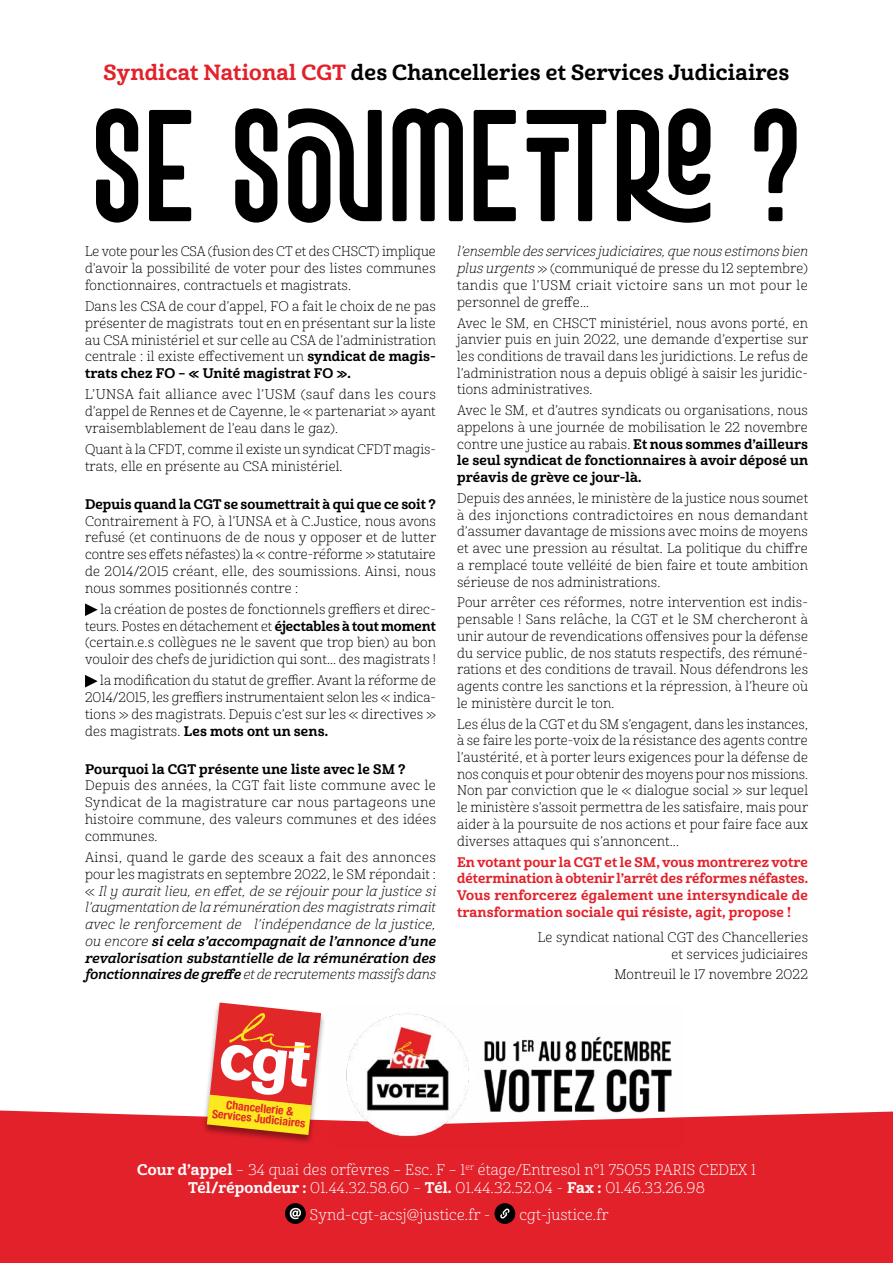
<style>
.page{position:relative;width:893px;height:1263px;background:#fff}
.page>*{position:absolute;margin:0;border:0;box-sizing:border-box;transform-origin:0 0}
.t1{font:154.5px "Grayson";letter-spacing:.01em;color:#000}
.t2{font:21.3px "Cabrito Nor Bol";letter-spacing:.01em;color:#000}
.t3{font:15px/18px "Cabrito Nor Lig";letter-spacing:.01em;color:#fff;text-align:center}
.t4{font:13.5px/16.6px "Cabrito Nor Lig";letter-spacing:.01em;color:#000;text-align:justify}
.t5{font:13.5px/16.8px "Cabrito Nor Lig It";letter-spacing:-.005em;color:#000;text-align:justify}
.t6{font:13.5px/16.6px "Cabrito Nor Bol";letter-spacing:.01em;color:#000}
.t7{font:13.5px/16.6px "Cabrito Nor Bol";letter-spacing:.01em;color:#e3212a;text-align:justify}
.t8{font:13.5px/16.8px "Cabrito Nor Bol It";letter-spacing:.01em;color:#000}
.t9{font:700 condensed 11.7px/10.5px "Helvetica Neue LT Pro";color:#e22729;text-align:center}
.s1{color:#e3212a}
.s2{font-family:"Cabrito Nor Bol"}
.s3{font-family:"Cabrito Nor Lig"}
.s4{font-family:"Cabrito Nor Lig It"}
.s5{font-family:"Cabrito Nor Bol It"}
</style>
<div class="page">
<div style="left:0;top:1110px;width:893px;height:153px;background:#e3212a"></div>
<div style="left:285px;top:1203px;width:21px;height:21px;background:#000;border-radius:50%"></div>
<svg style="left:290px;top:1208px;width:11px;height:11px"></svg>
<div style="left:494px;top:1203px;width:21px;height:21px;background:#000;border-radius:50%"></div>
<svg style="left:500px;top:1208px;width:10px;height:11px"></svg>
<div style="left:202px;top:1003px;width:125px;height:142px;background:#000;opacity:.39"></div>
<svg style="left:207px;top:1002px;width:114px;height:133px"></svg>
<img style="left:331px;top:1013px;width:353px;height:134px">
<svg style="left:85px;top:603px;width:13px;height:13px"></svg>
<svg style="left:85px;top:675px;width:13px;height:12px"></svg>
<h2 class="t2" style="left:104px;top:59px;width:687px"><span class="s1">Syndicat National CGT</span> des Chancelleries et Services Judiciaires</h2>
<h1 class="t1" style="left:91px;top:96px;width:711px">SE SOUMETTRE ?</h1>
<p class="t4" style="left:85px;top:244px;width:352px">Le vote pour les CSA (fusion des CT et des CHSCT) implique d’avoir la possibilité de voter pour des listes communes fonctionnaires, contractuels et magistrats.</p>
<p class="t4" style="left:85px;top:298px;width:352px">Dans les CSA de cour d’appel, FO a fait le choix de ne pas présenter de magistrats tout en en présentant sur la liste au CSA ministériel et sur celle au CSA de l’administration centrale : il existe effectivement un <span class="s2">syndicat de magis-</span></p>
<p class="t6" style="left:85px;top:365px;width:267px">trats chez FO – « Unité magistrat FO ».</p>
<p class="t4" style="left:85px;top:386px;width:352px">L’UNSA fait alliance avec l’USM (sauf dans les cours d’appel de Rennes et de Cayenne, le « partenariat » ayant vraisemblablement de l’eau dans le gaz).</p>
<p class="t4" style="left:85px;top:441px;width:352px">Quant à la CFDT, comme il existe un syndicat CFDT magis&shy;trats, elle en présente au CSA ministériel.</p>
<p class="t6" style="left:85px;top:496px;width:352px">Depuis quand la CGT se soumettrait à qui que ce soit ?</p>
<p class="t4" style="left:85px;top:513px;width:353px">Contrairement à FO, à l’UNSA et à C.Justice, nous avons refusé (et continuons de de nous y opposer et de lutter contre ses effets néfastes) la « contre-réforme » statutaire de 2014/2015 créant, elle, des soumissions. Ainsi, nous nous sommes positionnés contre :</p>
<p class="t4" style="left:85px;top:601px;width:352px;text-indent:16px">la création de postes de fonctionnels greffiers et direc&shy;teurs. Postes en détachement et <span class="s2">éjectables à tout moment </span>(certain.e.s collègues ne le savent que trop bien) au bon vouloir des chefs de juridiction qui sont... des magistrats !</p>
<p class="t4" style="left:85px;top:672px;width:352px;text-indent:15px">la modification du statut de greffier. Avant la réforme de 2014/2015, les greffiers instrumentaient selon les « indica&shy;tions » des magistrats. Depuis c’est sur les « directives »</p>
<p class="t6" style="left:85px;top:723px;width:244px"><span class="s3">des magistrats.</span> Les mots ont un sens.</p>
<p class="t6" style="left:85px;top:761px;width:322px">Pourquoi la CGT présente une liste avec le SM ?</p>
<p class="t4" style="left:85px;top:778px;width:352px">Depuis des années, la CGT fait liste commune avec le Syndicat de la magistrature car nous partageons une histoire commune, des valeurs communes et des idées communes.</p>
<p class="t4" style="left:85px;top:849px;width:352px">Ainsi, quand le garde des sceaux a fait des annonces pour les magistrats en septembre 2022, le SM répondait :</p>
<p class="t5" style="left:85px;top:883px;width:352px"><span class="s3">«</span> Il y aurait lieu, en effet, de se réjouir pour la justice si l’augmentation de la rémunération des magistrats rimait avec le renforcement de l’indépendance de la justice,</p>
<p class="t8" style="left:85px;top:933px;width:352px"><span class="s4">ou encore</span> si cela s’accompagnait de l’annonce d’une revalorisation substantielle de la rémunération des</p>
<p class="t5" style="left:85px;top:967px;width:352px"><span class="s5">fonctionnaires de greffe</span> et de recrutements massifs dans</p>
<p class="t5" style="left:457px;top:244px;width:352px">l’ensemble des services judiciaires, que nous estimons bien</p>
<p class="t4" style="left:457px;top:260px;width:352px"><span class="s4">plus urgents</span> » (communiqué de presse du 12 septembre) tandis que l’USM criait victoire sans un mot pour le personnel de greffe...</p>
<p class="t4" style="left:457px;top:315px;width:353px">Avec le SM, en CHSCT ministériel, nous avons porté, en janvier puis en juin 2022, une demande d’expertise sur les conditions de travail dans les juridictions. Le refus de l’administration nous a depuis obligé à saisir les juridic&shy;tions administratives.</p>
<p class="t4" style="left:457px;top:403px;width:352px">Avec le SM, et d’autres syndicats ou organisations, nous appelons à une journée de mobilisation le 22 novembre contre une justice au rabais. <span class="s2">Et nous sommes d’ailleurs</span></p>
<p class="t6" style="left:457px;top:452px;width:352px">le seul syndicat de fonctionnaires à avoir déposé un préavis de grève ce jour-là.</p>
<p class="t4" style="left:457px;top:490px;width:352px">Depuis des années, le ministère de la justice nous soumet à des injonctions contradictoires en nous demandant d’assumer davantage de missions avec moins de moyens et avec une pression au résultat. La politique du chiffre a remplacé toute velléité de bien faire et toute ambition sérieuse de nos administrations.</p>
<p class="t4" style="left:457px;top:595px;width:352px">Pour arrêter ces réformes, notre intervention est indis&shy;pensable ! Sans relâche, la CGT et le SM chercheront à unir autour de revendications offensives pour la défense du service public, de nos statuts respectifs, des rémuné&shy;rations et des conditions de travail. Nous défendrons les agents contre les sanctions et la répression, à l’heure où le ministère durcit le ton.</p>
<p class="t4" style="left:457px;top:716px;width:353px">Les élus de la CGT et du SM s’engagent, dans les instances, à se faire les porte-voix de la résistance des agents contre l’austérité, et à porter leurs exigences pour la défense de nos conquis et pour obtenir des moyens pour nos missions.<br>Non par conviction que le « dialogue social » sur lequel le ministère s’assoit permettra de les satisfaire, mais pour aider à la poursuite de nos actions et pour faire face aux diverses attaques qui s’annoncent...</p>
<p class="t7" style="left:457px;top:854px;width:352px">En votant pour la CGT et le SM, vous montrerez votre détermination à obtenir l’arrêt des réformes néfastes.<br>Vous renforcerez également une intersyndicale de transformation sociale qui résiste, agit, propose !</p>
<p class="t4" style="left:538px;top:929px;width:272px;text-align:right">Le syndicat national CGT des Chancelleries et services judiciaires</p>
<p class="t4" style="left:614px;top:967px;width:195px">Montreuil le 17 novembre 2022</p>
<p class="t9" style="left:214px;top:1098px;width:95px;rotate:6deg">Chancellerie &amp;<br>Services Judiciaires</p>
<p class="t3" style="left:137px;top:1161px;width:620px"><span class="s2">Cour d’appel</span> – 34 quai des orfèvres – Esc. F – 1<sup>er</sup> étage/Entresol n°1 75055 PARIS CEDEX 1<br><span class="s2">Tél/répondeur :</span> 01.44.32.58.60 – <span class="s2">Tél.</span> 01.44.32.52.04 - <span class="s2">Fax :</span> 01.46.33.26.98</p>
<p class="t3" style="left:310px;top:1206px;width:182px">Synd-cgt-acsj@justice.fr -</p>
<p class="t3" style="left:519px;top:1206px;width:91px">cgt-justice.fr</p>
</div>
